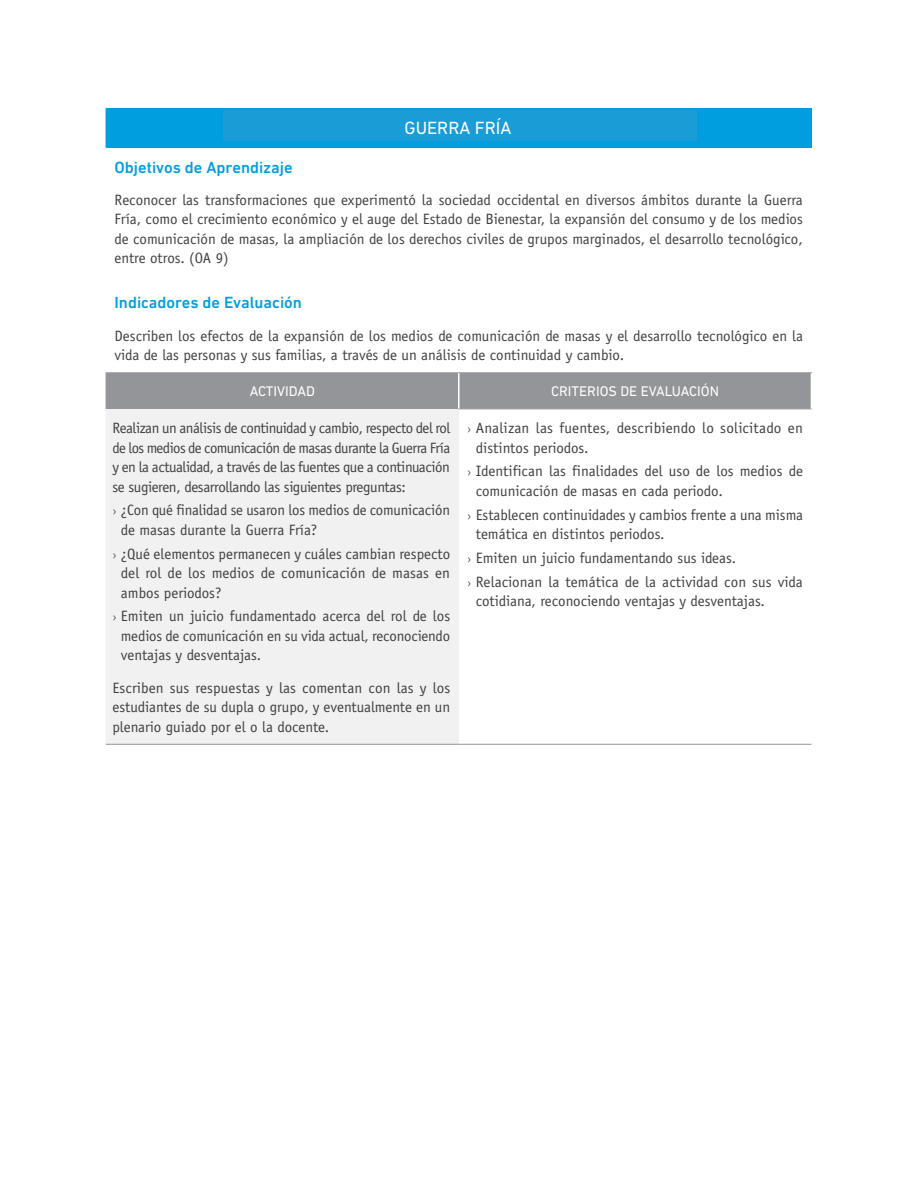
<style>
.page{position:relative;width:918px;height:1188px;background:#fff}
.page>*{position:absolute;margin:0;border:0;box-sizing:border-box;transform-origin:0 0}
.t1{font:18px "DIN Next LT Pro";color:#fff}
.t2{font:500 16.5px "DIN Next LT Pro";color:#009ddf}
.t3{font:15px/19.5px "Officina Sans";color:#414042}
.t4{font:14.25px "DIN Next LT Pro";color:#fff}
.s1{font-family:"Dignathin"}
</style>
<div class="page">
<div style="left:106px;top:108px;width:705px;height:39px;background:#009ddf"></div>
<div style="left:107px;top:373px;width:704px;height:36px;background:#939598"></div>
<div style="left:106px;top:409px;width:353px;height:335px;background:#f1f1f2"></div>
<hr style="left:811px;top:108px;width:1px;height:39px;background:#009ddf">
<hr style="left:106px;top:744px;width:353px;height:1px;background:#939598">
<hr style="left:459px;top:744px;width:352px;height:1px;background:#939598">
<hr style="left:458px;top:409px;width:354px;height:1px;background:#a7a9ac">
<hr style="left:106px;top:372px;width:353px;height:1px;background:#939598">
<hr style="left:459px;top:372px;width:353px;height:1px;background:#939598">
<hr style="left:106px;top:373px;width:1px;height:36px;background:#939598">
<hr style="left:458px;top:373px;width:2px;height:36px;background:#fff">
<div style="left:223px;top:110px;width:474px;height:31px;background:#1a9cd7"></div>
<p class="t1" style="left:405px;top:117px;width:108px">GUERRA FRÍA</p>
<p class="t1" style="left:402px;top:118px;width:115px">EVALUACIÓN 1</p>
<p class="t2" style="left:115px;top:157px;width:180px">Objetivos de Aprendizaje</p>
<p class="t3" style="left:115px;top:190px;width:690px;text-align:justify">Reconocer las transformaciones que experimentó la sociedad occidental en diversos ámbitos durante la Guerra Fría, como el crecimiento económico y el auge del Estado de Bienestar, la expansión del consumo y de los medios de comunicación de masas, la ampliación de los derechos civiles de grupos marginados, el desarrollo tecnológico, entre otros. (OA 9)</p>
<p class="t2" style="left:115px;top:293px;width:189px">Indicadores de Evaluación</p>
<p class="t3" style="left:115px;top:326px;width:690px">Describen los efectos de la expansión de los medios de comunicación de masas y el desarrollo tecnológico en la vida de las personas y sus familias, a través de un análisis de continuidad y cambio.</p>
<p class="t4" style="left:250px;top:383px;width:67px">ACTIVIDAD</p>
<p class="t4" style="left:551px;top:383px;width:170px">CRITERIOS DE EVALUACIÓN</p>
<p class="t3" style="left:112px;top:418px;width:339px;text-align:justify">Realizan un análisis de continuidad y cambio, respecto del rol de los medios de comunicación de masas durante la Guerra Fría y en la actualidad, a través de las fuentes que a continuación se sugieren, desarrollando las siguientes preguntas:</p>
<p class="t3" style="left:121px;top:500px;width:331px;text-indent:-9px"><span class="s1">&gt;</span> ¿Con qué finalidad se usaron los medios de comunicación de masas durante la Guerra Fría?</p>
<p class="t3" style="left:121px;top:544px;width:331px;text-align:justify;text-indent:-9px"><span class="s1">&gt;</span> ¿Qué elementos permanecen y cuáles cambian respecto del rol de los medios de comunicación de masas en ambos periodos?</p>
<p class="t3" style="left:121px;top:606px;width:331px;text-align:justify;text-indent:-9px"><span class="s1">&gt;</span> Emiten un juicio fundamentado acerca del rol de los medios de comunicación en su vida actual, reconociendo ventajas y desventajas.</p>
<p class="t3" style="left:112px;top:678px;width:339px;text-align:justify">Escriben sus respuestas y las comentan con las y los estudiantes de su dupla o grupo, y eventualmente en un plenario guiado por el o la docente.</p>
<p class="t3" style="left:476px;top:418px;width:329px;text-indent:-9px"><span class="s1">&gt;</span> Analizan las fuentes, describiendo lo solicitado en distintos periodos.</p>
<p class="t3" style="left:476px;top:461px;width:329px;text-indent:-9px"><span class="s1">&gt;</span> Identifican las finalidades del uso de los medios de comunicación de masas en cada periodo.</p>
<p class="t3" style="left:476px;top:505px;width:329px;text-indent:-9px"><span class="s1">&gt;</span> Establecen continuidades y cambios frente a una misma temática en distintos periodos.</p>
<p class="t3" style="left:467px;top:546px;width:337px;line-height:23.7px"><span class="s1">&gt;</span> Emiten un juicio fundamentando sus ideas.<br><span class="s1">&gt;</span> Relacionan la temática de la actividad con sus vida</p>
<p class="t3" style="left:476px;top:591px;width:291px">cotidiana, reconociendo ventajas y desventajas.</p>
</div>
